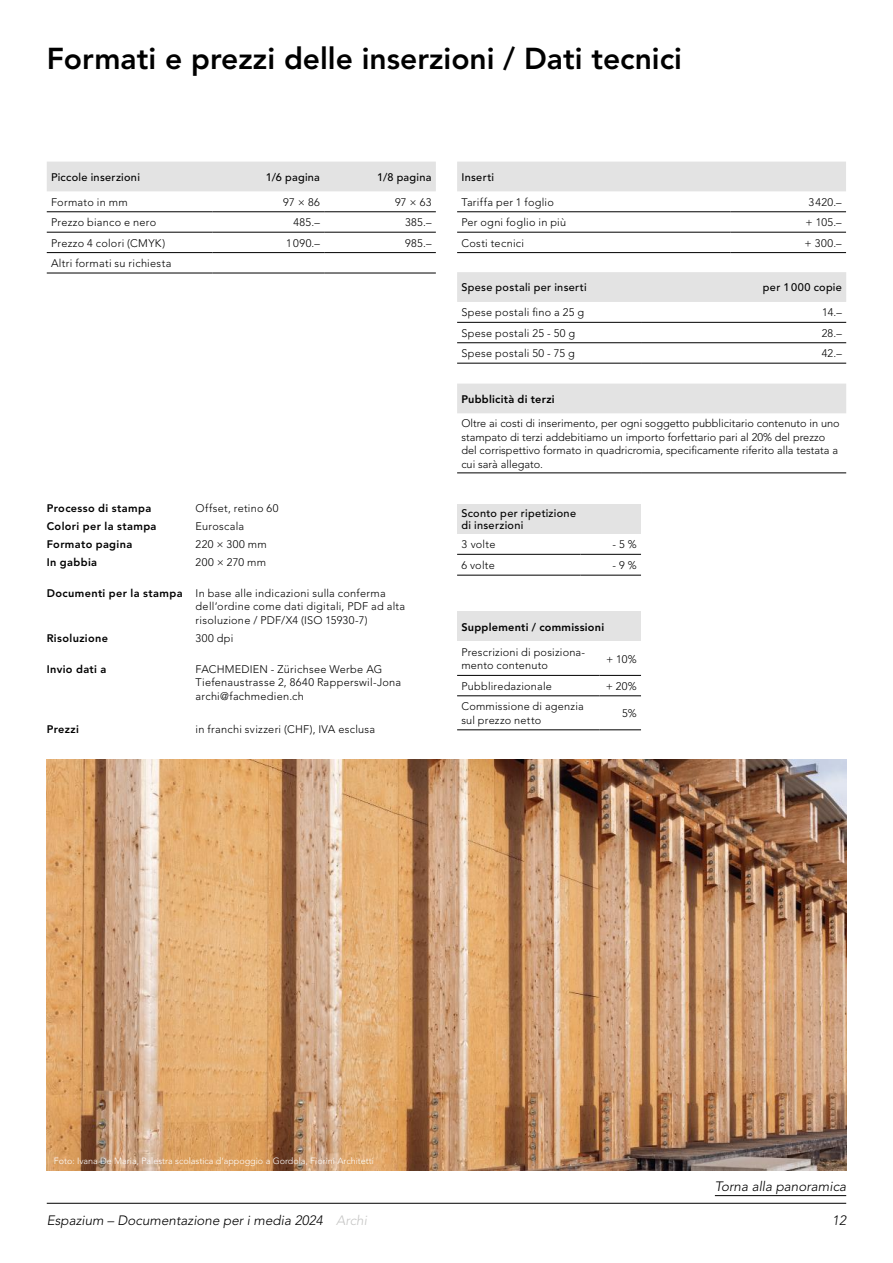
<style>
.page{position:relative;width:893px;height:1263px;background:#fff}
.page>*{position:absolute;margin:0;border:0;box-sizing:border-box;transform-origin:0 0}
.t1{font:800 30px "Avenir LT Std";color:#000}
.t2{font:italic 300 13.5px "Avenir LT Std";color:#000}
.t3{font:italic 300 13.5px "Avenir LT Std";color:#c6c6c5}
.t4{font:300 10.95px/13.5px "Avenir LT Std";letter-spacing:.02em;color:#000}
.t5{font:300 10.95px/13.5px "Avenir LT Std";color:#000}
.t6{font:800 10.95px "Avenir LT Std";letter-spacing:.03em;color:#000}
.t7{font:500 10.95px/12px "Avenir LT Std";letter-spacing:.03em;color:#000}
.t8{font:300 9px "Avenir LT Std";color:#fff}
.s1{font-weight:800}
</style>
<div class="page">
<hr style="left:47px;top:1203px;width:799px;height:1px;background:#000">
<div style="left:457px;top:504px;width:184px;height:30px;background:#e3e3e3"></div>
<hr style="left:457px;top:554px;width:123px;height:1px;background:#000">
<hr style="left:580px;top:554px;width:61px;height:1px;background:#000">
<hr style="left:457px;top:575px;width:123px;height:1px;background:#000">
<hr style="left:580px;top:575px;width:61px;height:1px;background:#000">
<div style="left:47px;top:162px;width:389px;height:29px;background:#e3e3e3"></div>
<hr style="left:47px;top:211px;width:166px;height:1px;background:#000">
<hr style="left:213px;top:211px;width:111px;height:1px;background:#000">
<hr style="left:324px;top:211px;width:112px;height:1px;background:#000">
<hr style="left:47px;top:232px;width:166px;height:1px;background:#000">
<hr style="left:213px;top:232px;width:111px;height:1px;background:#000">
<hr style="left:324px;top:232px;width:112px;height:1px;background:#000">
<hr style="left:47px;top:252px;width:166px;height:1px;background:#000">
<hr style="left:213px;top:252px;width:111px;height:1px;background:#000">
<hr style="left:324px;top:252px;width:112px;height:1px;background:#000">
<hr style="left:47px;top:273px;width:166px;height:1px;background:#000">
<hr style="left:213px;top:273px;width:111px;height:1px;background:#000">
<hr style="left:324px;top:273px;width:112px;height:1px;background:#000">
<div style="left:457px;top:612px;width:184px;height:29px;background:#e3e3e3"></div>
<hr style="left:457px;top:675px;width:142px;height:1px;background:#000">
<hr style="left:599px;top:675px;width:42px;height:1px;background:#000">
<hr style="left:457px;top:695px;width:142px;height:1px;background:#000">
<hr style="left:599px;top:695px;width:42px;height:1px;background:#000">
<hr style="left:457px;top:729px;width:142px;height:1px;background:#000">
<hr style="left:599px;top:729px;width:42px;height:1px;background:#000">
<hr style="left:715px;top:1195px;width:131px;height:1px;background:#000">
<div style="left:457px;top:162px;width:389px;height:29px;background:#e3e3e3"></div>
<hr style="left:457px;top:211px;width:273px;height:1px;background:#000">
<hr style="left:730px;top:211px;width:116px;height:1px;background:#000">
<hr style="left:457px;top:232px;width:273px;height:1px;background:#000">
<hr style="left:730px;top:232px;width:116px;height:1px;background:#000">
<hr style="left:457px;top:252px;width:273px;height:1px;background:#000">
<hr style="left:730px;top:252px;width:116px;height:1px;background:#000">
<svg style="left:457px;top:272px;width:389px;height:141px"></svg>
<hr style="left:457px;top:322px;width:184px;height:1px;background:#000">
<hr style="left:641px;top:322px;width:205px;height:1px;background:#000">
<hr style="left:457px;top:342px;width:184px;height:1px;background:#000">
<hr style="left:641px;top:342px;width:205px;height:1px;background:#000">
<hr style="left:457px;top:363px;width:184px;height:1px;background:#000">
<hr style="left:641px;top:363px;width:205px;height:1px;background:#000">
<hr style="left:457px;top:473px;width:184px;height:1px;background:#000">
<hr style="left:641px;top:473px;width:205px;height:1px;background:#000">
<img style="left:47px;top:760px;width:799px;height:410px">
<h1 class="t1" style="left:47px;top:41px;width:637px">Formati e prezzi delle inserzioni / Dati tecnici</h1>
<p class="t7" style="left:51px;top:171px;width:90px">Piccole inserzioni</p>
<p class="t7" style="left:266px;top:171px;width:56px">1/6 pagina</p>
<p class="t7" style="left:377px;top:171px;width:56px">1/8 pagina</p>
<p class="t4" style="left:51px;top:195px;width:78px">Formato in mm</p>
<p class="t4" style="left:283px;top:195px;width:38px">97 × 86</p>
<p class="t4" style="left:395px;top:195px;width:38px">97 × 63</p>
<p class="t4" style="left:51px;top:216px;width:107px">Prezzo bianco e nero</p>
<p class="t4" style="left:293px;top:216px;width:28px">485.–</p>
<p class="t4" style="left:405px;top:216px;width:28px">385.–</p>
<p class="t4" style="left:51px;top:236px;width:116px">Prezzo 4 colori (CMYK)</p>
<p class="t4" style="left:286px;top:236px;width:35px">1090.–</p>
<p class="t4" style="left:405px;top:236px;width:28px">985.–</p>
<p class="t4" style="left:51px;top:256px;width:122px">Altri formati su richiesta</p>
<p class="t6" style="left:47px;top:502px;width:106px">Processo di stampa</p>
<p class="t4" style="left:196px;top:502px;width:84px">Offset, retino 60</p>
<p class="t6" style="left:47px;top:520px;width:111px">Colori per la stampa</p>
<p class="t4" style="left:196px;top:520px;width:50px">Euroscala</p>
<p class="t6" style="left:47px;top:538px;width:87px">Formato pagina</p>
<p class="t4" style="left:196px;top:537px;width:73px">220 × 300 mm</p>
<p class="t6" style="left:47px;top:555px;width:52px">In gabbia</p>
<p class="t4" style="left:196px;top:555px;width:72px">200 × 270 mm</p>
<p class="t4" style="left:196px;top:586px;width:211px;text-indent:-149px"><span class="s1">Documenti per la stampa</span> In base alle indicazioni sulla conferma dell‘ordine come dati digitali, PDF ad alta risoluzione / PDF/X4 (ISO 15930-7)</p>
<p class="t6" style="left:47px;top:631px;width:63px">Risoluzione</p>
<p class="t4" style="left:196px;top:631px;width:39px">300 dpi</p>
<p class="t6" style="left:47px;top:663px;width:61px">Invio dati a</p>
<p class="t4" style="left:196px;top:662px;width:207px">FACHMEDIEN - Zürichsee Werbe AG<br>Tiefenaustrasse 2, 8640 Rapperswil-Jona archi@fachmedien.ch</p>
<p class="t6" style="left:47px;top:723px;width:34px">Prezzi</p>
<p class="t4" style="left:196px;top:723px;width:181px">in franchi svizzeri (CHF), IVA esclusa</p>
<p class="t7" style="left:461px;top:171px;width:34px">Inserti</p>
<p class="t4" style="left:461px;top:195px;width:94px">Tariffa per 1 foglio</p>
<p class="t4" style="left:808px;top:195px;width:35px">3 420.–</p>
<p class="t4" style="left:461px;top:216px;width:106px">Per ogni foglio in più</p>
<p class="t4" style="left:805px;top:216px;width:38px">+ 105.–</p>
<p class="t4" style="left:461px;top:236px;width:64px">Costi tecnici</p>
<p class="t4" style="left:805px;top:236px;width:39px">+ 300.–</p>
<p class="t7" style="left:461px;top:282px;width:127px">Spese postali per inserti</p>
<p class="t7" style="left:763px;top:282px;width:81px">per 1000 copie</p>
<p class="t4" style="left:461px;top:306px;width:124px">Spese postali fino a 25 g</p>
<p class="t4" style="left:822px;top:306px;width:21px">14.–</p>
<p class="t4" style="left:461px;top:326px;width:115px">Spese postali 25 - 50 g</p>
<p class="t4" style="left:822px;top:326px;width:22px">28.–</p>
<p class="t4" style="left:461px;top:347px;width:115px">Spese postali 50 - 75 g</p>
<p class="t4" style="left:822px;top:347px;width:22px">42.–</p>
<p class="t6" style="left:461px;top:392px;width:95px">Pubblicità di terzi</p>
<p class="t5" style="left:461px;top:416px;width:380px">Oltre ai costi di inserimento, per ogni soggetto pubblicitario contenuto in uno stampato di terzi addebitiamo un importo forfettario pari al 20% del prezzo del corrispettivo formato in quadricromia, specificamente riferito alla testata a cui sarà allegato.</p>
<p class="t7" style="left:461px;top:508px;width:116px">Sconto per ripetizione di inserzioni</p>
<p class="t4" style="left:461px;top:538px;width:36px">3 volte</p>
<p class="t4" style="left:613px;top:538px;width:26px">- 5 %</p>
<p class="t4" style="left:461px;top:558px;width:35px">6 volte</p>
<p class="t4" style="left:613px;top:558px;width:26px">- 9 %</p>
<p class="t6" style="left:461px;top:620px;width:144px">Supplementi / commissioni</p>
<p class="t4" style="left:461px;top:645px;width:125px">Prescrizioni di posiziona&shy;mento contenuto</p>
<p class="t4" style="left:606px;top:652px;width:32px">+ 10%</p>
<p class="t4" style="left:461px;top:679px;width:92px">Pubbliredazionale</p>
<p class="t4" style="left:606px;top:679px;width:33px">+ 20%</p>
<p class="t4" style="left:461px;top:700px;width:124px">Commissione di agenzia sul prezzo netto</p>
<p class="t4" style="left:622px;top:706px;width:16px">5%</p>
<p class="t8" style="left:54px;top:1155px;width:322px">Foto: Ivana De Maria, Palestra scolastica d‘appoggio a Gordola, Fiorini Architetti</p>
<p class="t2" style="left:715px;top:1178px;width:133px">Torna alla panoramica</p>
<p class="t2" style="left:47px;top:1213px;width:277px">Espazium – Documentazione per i media 2024</p>
<p class="t2" style="left:832px;top:1213px;width:16px">12</p>
<p class="t3" style="left:336px;top:1213px;width:32px">Archi</p>
</div>
